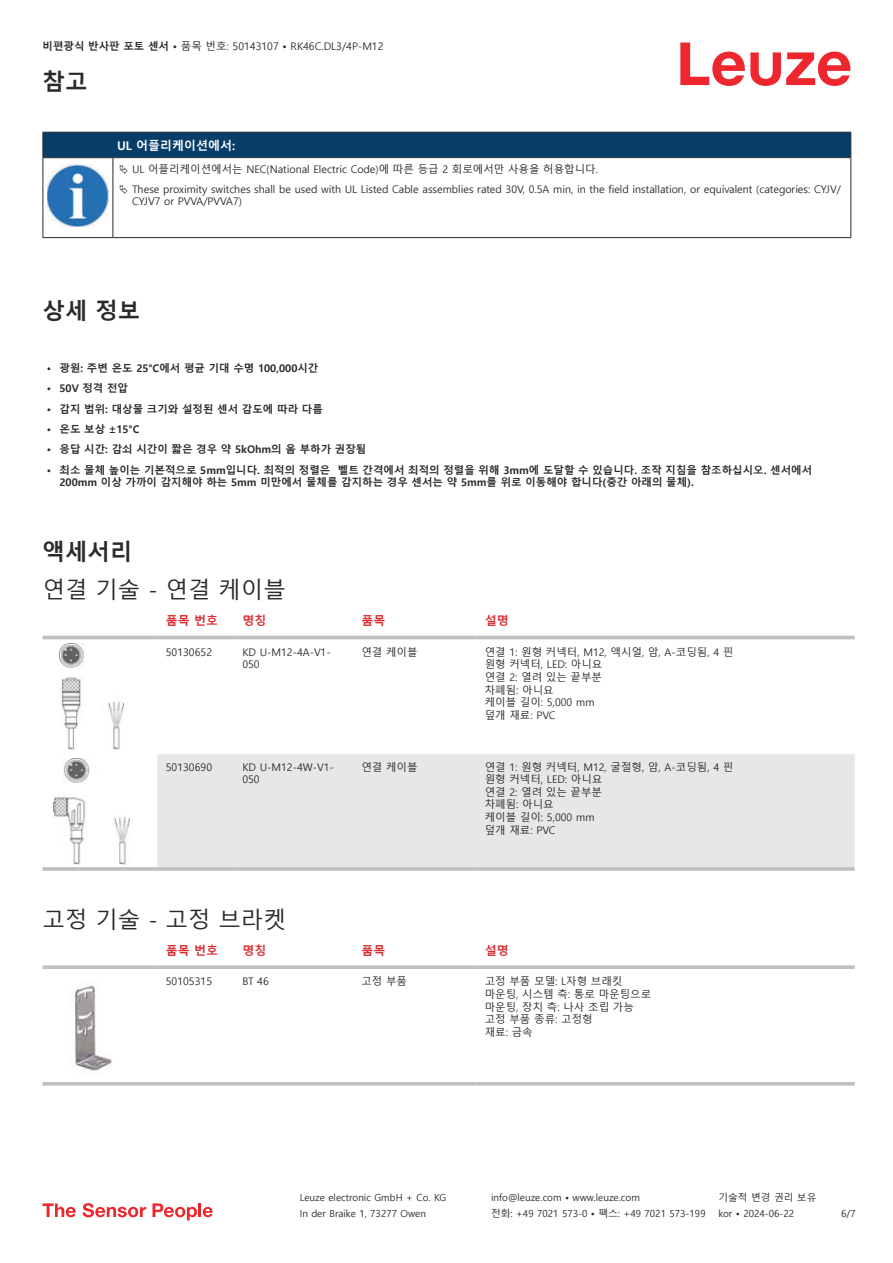
<style>
.page{position:relative;width:893px;height:1263px;background:#fff}
.page>*{position:absolute;margin:0;border:0;box-sizing:border-box;transform-origin:0 0}
.t1{font:22.5px "Malgun Gothic";color:#2b292a}
.t2{font:700 22.5px "Malgun Gothic";color:#2b292a}
.t3{font:700 12px "Malgun Gothic";color:#db2a30}
.t4{font:700 12px "Malgun Gothic";color:#fff}
.t5{font:10.5px/12.6px "Malgun Gothic";color:#2b292a}
.t6{font:700 10.5px/12.6px "Malgun Gothic";color:#2b292a}
.t7{font:9.75px "Malgun Gothic";color:#2b292a}
.s1{font-weight:700}
</style>
<div class="page">
<svg style="left:680px;top:43px;width:170px;height:43px"></svg>
<svg style="left:43px;top:635px;width:812px;height:229px"></svg>
<div style="left:157px;top:754px;width:698px;height:113px;background:#e6e7e9"></div>
<hr style="left:43px;top:636px;width:114px;height:3px;background:#bdbfc1">
<hr style="left:157px;top:636px;width:77px;height:3px;background:#bdbfc1">
<hr style="left:234px;top:636px;width:119px;height:3px;background:#bdbfc1">
<hr style="left:353px;top:636px;width:123px;height:3px;background:#bdbfc1">
<hr style="left:476px;top:636px;width:379px;height:3px;background:#bdbfc1">
<hr style="left:43px;top:867px;width:114px;height:4px;background:#bdbfc1">
<hr style="left:157px;top:867px;width:77px;height:4px;background:#c4c6c8">
<hr style="left:234px;top:867px;width:119px;height:4px;background:#bdbfc1">
<hr style="left:353px;top:867px;width:123px;height:4px;background:#bdbfc1">
<hr style="left:476px;top:867px;width:379px;height:4px;background:#c4c6c8">
<img style="left:59px;top:644px;width:65px;height:106px">
<img style="left:54px;top:758px;width:75px;height:107px">
<svg style="left:43px;top:1085px;width:812px;height:1px"></svg>
<svg style="left:43px;top:965px;width:114px;height:4px"></svg>
<svg style="left:157px;top:965px;width:77px;height:4px"></svg>
<svg style="left:234px;top:965px;width:119px;height:4px"></svg>
<svg style="left:353px;top:965px;width:123px;height:4px"></svg>
<svg style="left:476px;top:965px;width:379px;height:4px;background:#c4c6c7"></svg>
<hr style="left:43px;top:1082px;width:114px;height:3px;background:#bdbfc1">
<hr style="left:157px;top:1082px;width:77px;height:3px;background:#bdbfc1">
<hr style="left:234px;top:1082px;width:119px;height:3px;background:#bdbfc1">
<hr style="left:353px;top:1082px;width:123px;height:3px;background:#bdbfc1">
<hr style="left:476px;top:1082px;width:379px;height:3px;background:#bdbfc1">
<img style="left:74px;top:985px;width:38px;height:90px">
<svg style="left:43px;top:1203px;width:33px;height:14px"></svg>
<svg style="left:83px;top:1203px;width:63px;height:14px"></svg>
<svg style="left:153px;top:1203px;width:44px;height:17px"></svg>
<hr style="left:198px;top:1203px;width:3px;height:14px;background:#ed272d">
<svg style="left:203px;top:1207px;width:10px;height:10px"></svg>
<hr style="left:43px;top:158px;width:1px;height:75px;background:#2b292a">
<hr style="left:113px;top:158px;width:1px;height:75px;background:#2b292a">
<hr style="left:850px;top:158px;width:1px;height:75px;background:#2b292a">
<hr style="left:43px;top:237px;width:70px;height:1px;background:#2b292a">
<hr style="left:113px;top:237px;width:738px;height:1px;background:#2b292a">
<img style="left:47px;top:212px;width:58px;height:15px">
<svg style="left:43px;top:132px;width:808px;height:80px"></svg>
<p class="t5" style="left:43px;top:40px;width:342px"><span class="s1">비편광식 반사판 포토 센서 •</span> 품목 번호: 50143107 <span class="s1">•</span> RK46C.DL3/4P-M12</p>
<h1 class="t2" style="left:43px;top:69px;width:46px">참고</h1>
<p class="t4" style="left:117px;top:139px;width:120px">UL 어플리케이션에서:</p>
<p class="t5" style="left:132px;top:159px;width:710px;line-height:20.2px">UL 어플리케이션에서는 NEC(National Electric Code)에 따른 등급 2 회로에서만 사용을 허용합니다.<br>These proximity switches shall be used with UL Listed Cable assemblies rated 30V, 0.5A min, in the field installation, or equivalent (categories: CYJV/</p>
<p class="t5" style="left:132px;top:196px;width:112px">CYJV7 or PVVA/PVVA7)</p>
<h1 class="t2" style="left:43px;top:297px;width:99px">상세 정보</h1>
<p class="t6" style="left:47px;top:362px;width:273px">• 광원: 주변 온도 25°C에서 평균 기대 수명 100,000시간</p>
<p class="t6" style="left:47px;top:382px;width:83px">• 50V 정격 전압</p>
<p class="t6" style="left:47px;top:403px;width:278px">• 감지 범위: 대상물 크기와 설정된 센서 감도에 따라 다름</p>
<p class="t6" style="left:47px;top:423px;width:94px">• 온도 보상 ±15°C</p>
<p class="t6" style="left:47px;top:443px;width:321px">• 응답 시간: 감쇠 시간이 짧은 경우 약 5kOhm의 옴 부하가 권장됨</p>
<p class="t6" style="left:60px;top:463px;width:754px;text-indent:-13px">• 최소 물체 높이는 기본적으로 5mm입니다. 최적의 정렬은 벨트 간격에서 최적의 정렬을 위해 3mm에 도달할 수 있습니다. 조작 지침을 참조하십시오. 센서에서<br>200mm 이상 가까이 감지해야 하는 5mm 미만에서 물체를 감지하는 경우 센서는 약 5mm를 위로 이동해야 합니다(중간 아래의 물체).</p>
<h1 class="t2" style="left:43px;top:538px;width:91px">액세서리</h1>
<h1 class="t1" style="left:43px;top:577px;width:245px">연결 기술 - 연결 케이블</h1>
<p class="t3" style="left:166px;top:613px;width:54px">품목 번호</p>
<p class="t3" style="left:242px;top:613px;width:25px">명칭</p>
<p class="t3" style="left:361px;top:613px;width:25px">품목</p>
<p class="t3" style="left:485px;top:613px;width:25px">설명</p>
<p class="t5" style="left:166px;top:646px;width:48px">50130652</p>
<p class="t5" style="left:242px;top:646px;width:90px">KD U-M12-4A-V1-<br>050</p>
<p class="t5" style="left:361px;top:646px;width:58px">연결 케이블</p>
<p class="t5" style="left:485px;top:646px;width:250px">연결 1: 원형 커넥터, M12, 액시얼, 암, A-코딩됨, 4 핀 원형 커넥터, LED: 아니요<br>연결 2: 열려 있는 끝부분<br>차폐됨: 아니요<br>케이블 길이: 5,000 mm<br>덮개 재료: PVC</p>
<p class="t5" style="left:166px;top:761px;width:48px">50130690</p>
<p class="t5" style="left:242px;top:761px;width:93px">KD U-M12-4W-V1-<br>050</p>
<p class="t5" style="left:361px;top:761px;width:58px">연결 케이블</p>
<p class="t5" style="left:485px;top:761px;width:250px">연결 1: 원형 커넥터, M12, 굴절형, 암, A-코딩됨, 4 핀 원형 커넥터, LED: 아니요<br>연결 2: 열려 있는 끝부분<br>차폐됨: 아니요<br>케이블 길이: 5,000 mm<br>덮개 재료: PVC</p>
<h1 class="t1" style="left:43px;top:907px;width:245px">고정 기술 - 고정 브라켓</h1>
<p class="t3" style="left:166px;top:943px;width:54px">품목 번호</p>
<p class="t3" style="left:242px;top:943px;width:25px">명칭</p>
<p class="t3" style="left:361px;top:943px;width:25px">품목</p>
<p class="t3" style="left:485px;top:943px;width:25px">설명</p>
<p class="t5" style="left:166px;top:975px;width:48px">50105315</p>
<p class="t5" style="left:242px;top:975px;width:28px">BT 46</p>
<p class="t5" style="left:361px;top:975px;width:47px">고정 부품</p>
<p class="t5" style="left:485px;top:975px;width:168px">고정 부품 모델: L자형 브래킷 마운팅, 시스템 측: 통로 마운팅으로 마운팅, 장치 측: 나사 조립 가능 고정 부품 종류: 고정형<br>재료: 금속</p>
<p class="t7" style="left:300px;top:1192px;width:148px">Leuze electronic GmbH + Co. KG</p>
<p class="t7" style="left:491px;top:1192px;width:150px">info@leuze.com • www.leuze.com</p>
<p class="t7" style="left:718px;top:1192px;width:100px">기술적 변경 권리 보유</p>
<p class="t7" style="left:300px;top:1208px;width:128px">In der Braike 1, 73277 Owen</p>
<p class="t7" style="left:491px;top:1208px;width:216px">전화: +49 7021 573-0 • 팩스: +49 7021 573-199</p>
<p class="t7" style="left:718px;top:1208px;width:77px">kor • 2024-06-22</p>
<p class="t7" style="left:841px;top:1208px;width:16px">6/7</p>
</div>
